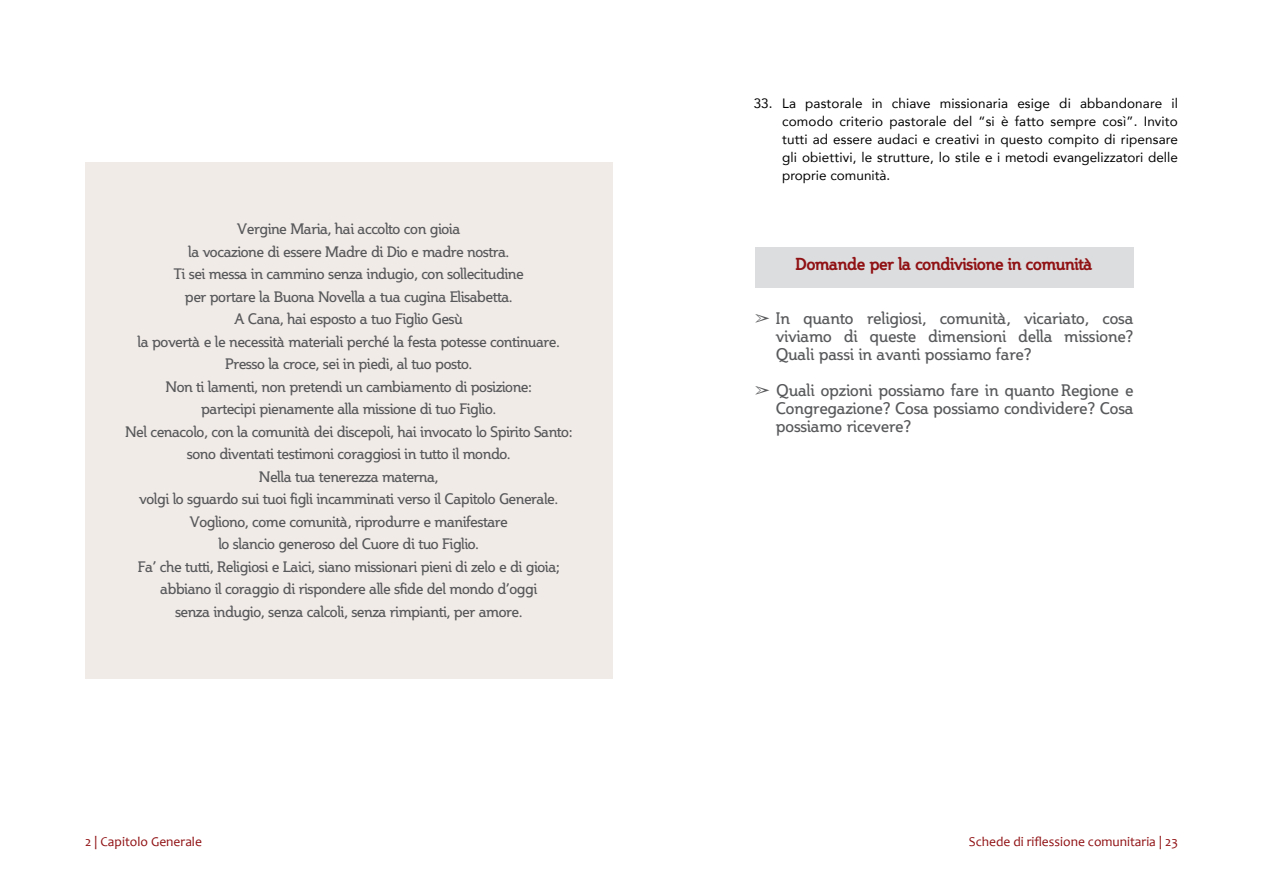
<style>
.page{position:relative;width:1263px;height:893px;background:#fff}
.page>*{position:absolute;margin:0;border:0;box-sizing:border-box;transform-origin:0 0}
.t1{font:16.5px/18px "Steinem";color:#58595b;text-align:justify}
.t2{font:700 16.5px "Steinem";color:#901114}
.t3{font:15px/22.5px "Steinem";letter-spacing:-.02em;color:#58595b;text-align:center}
.t4{font:13.5px/18px "Avenir";color:#000;text-align:justify}
.t5{font:13.5px "Candara";color:#901114}
.s1{font-family:"Arial Unicode MS"}
</style>
<div class="page">
<div style="left:85px;top:162px;width:527px;height:517px;background:#f1ebe8"></div>
<div style="left:755px;top:248px;width:378px;height:40px;background:#dcddde"></div>
<p class="t3" style="left:125px;top:218px;width:449px">Vergine Maria, hai accolto con gioia<br>la vocazione di essere Madre di Dio e madre nostra.<br>Ti sei messa in cammino senza indugio, con sollecitudine<br>per portare la Buona Novella a tua cugina Elisabetta.<br>A Cana, hai esposto a tuo Figlio Gesù<br>la povertà e le necessità materiali perché la festa potesse continuare.<br>Presso la croce, sei in piedi, al tuo posto.<br>Non ti lamenti, non pretendi un cambiamento di posizione:<br>partecipi pienamente alla missione di tuo Figlio.<br>Nel cenacolo, con la comunità dei discepoli, hai invocato lo Spirito Santo: sono diventati testimoni coraggiosi in tutto il mondo.<br>Nella tua tenerezza materna,<br>volgi lo sguardo sui tuoi figli incamminati verso il Capitolo Generale.<br>Vogliono, come comunità, riprodurre e manifestare<br>lo slancio generoso del Cuore di tuo Figlio.<br>Fa’ che tutti, Religiosi e Laici, siano missionari pieni di zelo e di gioia; abbiano il coraggio di rispondere alle sfide del mondo d’oggi<br>senza indugio, senza calcoli, senza rimpianti, per amore.</p>
<p class="t5" style="left:85px;top:833px;width:118px">2 | Capitolo Generale</p>
<p class="t4" style="left:782px;top:94px;width:397px;text-indent:-28px">33. La pastorale in chiave missionaria esige di abbandonare il comodo criterio pastorale del “si è fatto sempre così”. Invito tutti ad essere audaci e creativi in questo compito di ripensare gli obiettivi, le strutture, lo stile e i metodi evangelizzatori delle proprie comunità.</p>
<p class="t2" style="left:795px;top:255px;width:298px">Domande per la condivisione in comunità</p>
<p class="t1" style="left:776px;top:310px;width:359px;text-indent:-21px"><span class="s1">➢</span> In quanto religiosi, comunità, vicariato, cosa viviamo di queste dimensioni della missione?<br>Quali passi in avanti possiamo fare?</p>
<p class="t1" style="left:776px;top:382px;width:359px;text-indent:-21px"><span class="s1">➢</span> Quali opzioni possiamo fare in quanto Regione e Congregazione? Cosa possiamo condividere? Cosa possiamo ricevere?</p>
<p class="t5" style="left:969px;top:833px;width:211px">Schede di riflessione comunitaria | 23</p>
</div>
